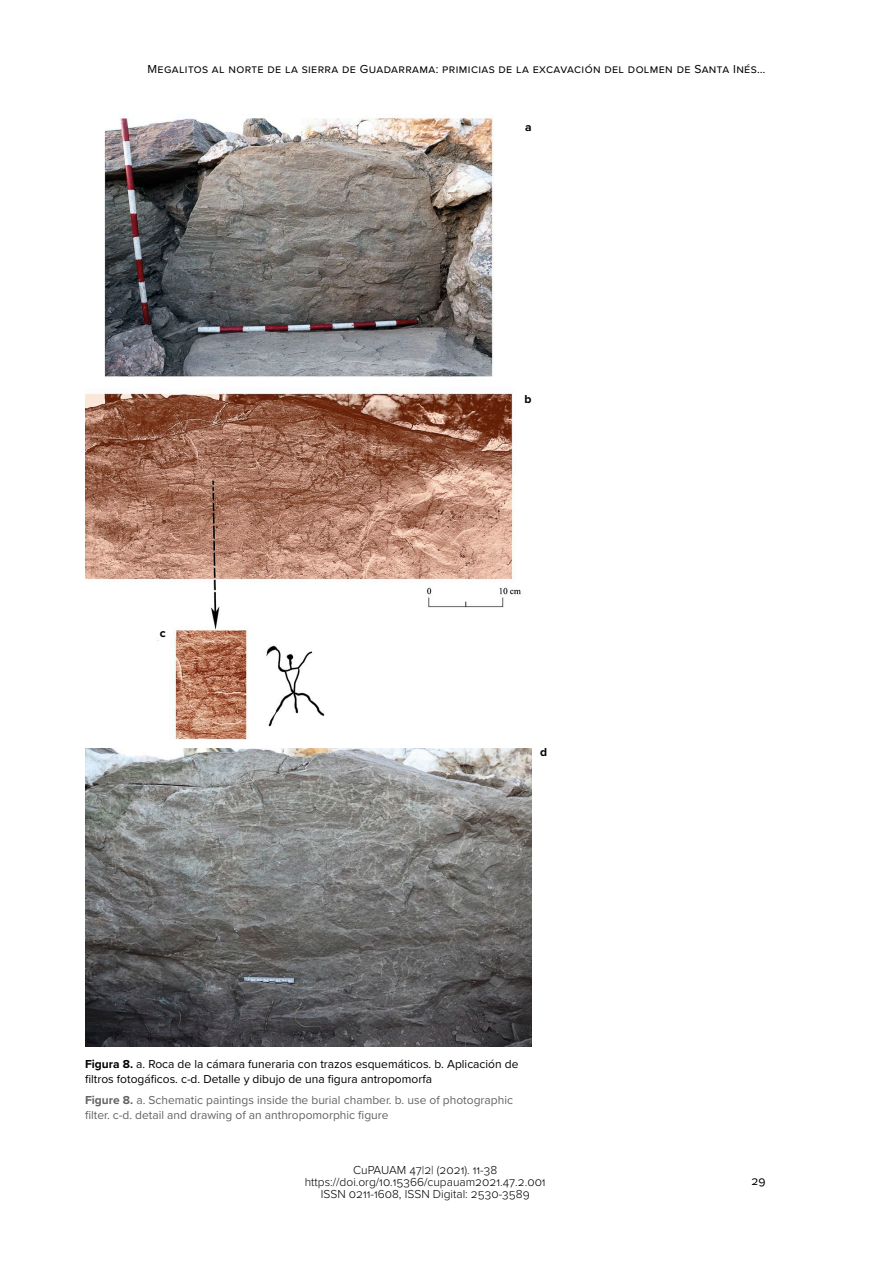
<style>
.page{position:relative;width:893px;height:1263px;background:#fff}
.page>*{position:absolute;margin:0;border:0;box-sizing:border-box;transform-origin:0 0}
.t1{font:12px/14.4px "Proxima Nova";color:#000}
.t2{font:12px/14.4px "Proxima Nova";color:#636362}
.t3{font:300 12px/12px "Proxima Nova";color:#000;text-align:center}
.t4{font:12px "Proxima Nova";letter-spacing:.03em;color:#000}
.t5{font:700 12px "Proxima Nova";color:#000}
.s1{font-weight:700}
</style>
<div class="page">
<img style="left:85px;top:116px;width:436px;height:624px">
<img style="left:85px;top:748px;width:446px;height:298px">
<p class="t4" style="left:147px;top:60px;width:619px">Megalitos al norte de la sierra de Guadarrama: primicias de la excavación del dolmen de Santa Inés…</p>
<p class="t5" style="left:525px;top:118px;width:8px">a</p>
<p class="t5" style="left:160px;top:624px;width:7px">c</p>
<p class="t5" style="left:524px;top:390px;width:9px">b</p>
<p class="t5" style="left:540px;top:743px;width:9px">d</p>
<p class="t1" style="left:85px;top:1056px;width:435px"><span class="s1">Figura 8.</span> a. Roca de la cámara funeraria con trazos esquemáticos. b. Aplicación de filtros fotogáficos. c-d. Detalle y dibujo de una figura antropomorfa</p>
<p class="t2" style="left:85px;top:1092px;width:429px"><span class="s1">Figure 8.</span> a. Schematic paintings inside the burial chamber. b. use of photographic filter. c-d. detail and drawing of an anthropomorphic figure</p>
<p class="t3" style="left:305px;top:1164px;width:242px">CuPAUAM 47|2| (2021). 11-38 https://doi.org/10.15366/cupauam2021.47.2.001<br>ISSN 0211-1608, ISSN Digital: 2530-3589</p>
<p class="t1" style="left:751px;top:1173px;width:16px">29</p>
</div>
